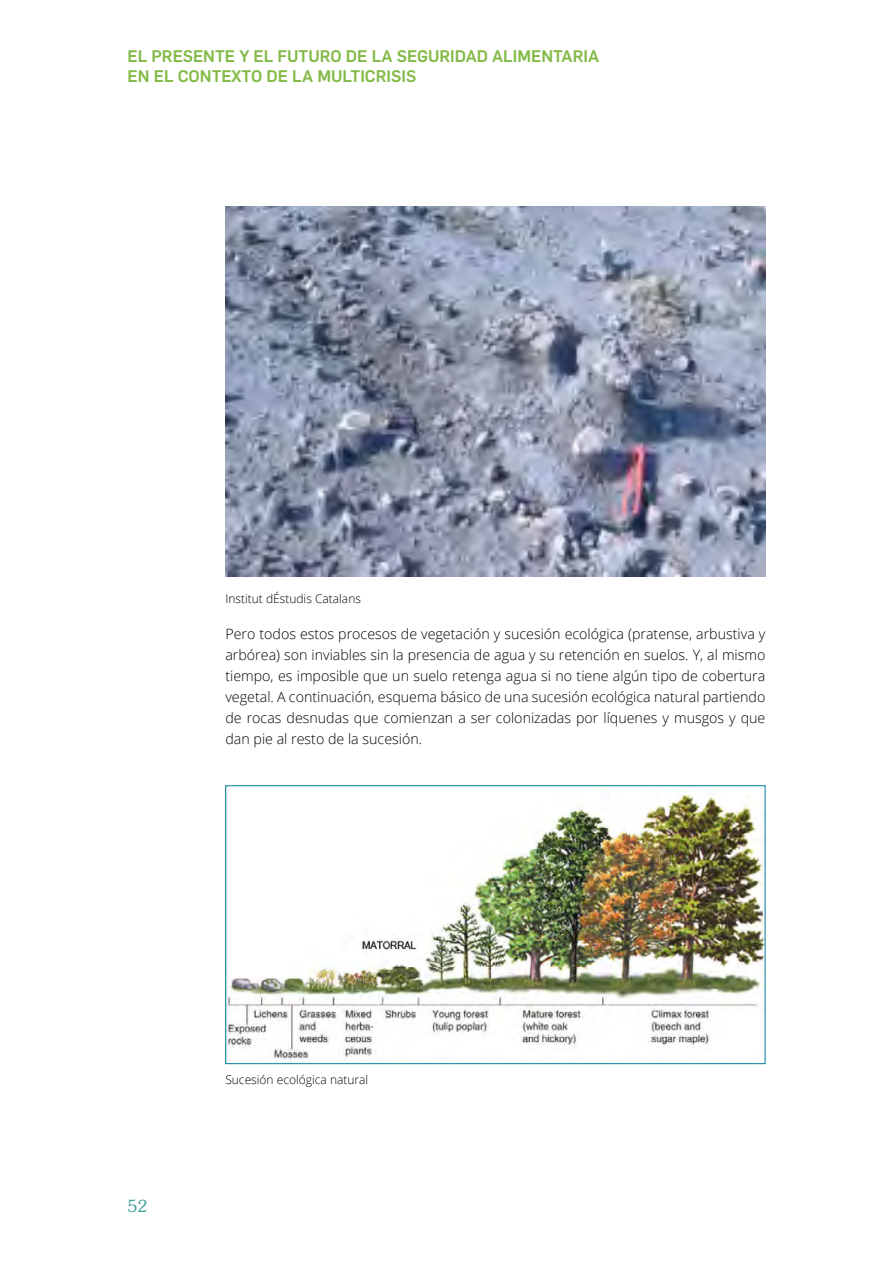
<style>
.page{position:relative;width:893px;height:1263px;background:#fff}
.page>*{position:absolute;margin:0;border:0;box-sizing:border-box;transform-origin:0 0}
.t1{font:500 16.5px/19.8px "Flama";color:#83ba47}
.t2{font:300 16.5px "Souvenir Std";color:#399d98}
.texto{font:300 14.25px/21px "Open Sans";color:#000;text-align:justify}
.fuente_grafico{font:300 12px "Open Sans";color:#000}
</style>
<div class="page">
<img style="left:225px;top:207px;width:540px;height:369px">
<img style="left:227px;top:791px;width:536px;height:271px">
<div style="left:225px;top:785px;width:540px;height:279px;border:1px solid #007ea2"></div>
<p class="t1" style="left:128px;top:45px;width:473px">EL PRESENTE Y EL FUTURO DE LA SEGURIDAD ALIMENTARIA<br>EN EL CONTEXTO DE LA MULTICRISIS</p>
<p class="fuente_grafico" style="left:225px;top:590px;width:137px">Institut dÉstudis Catalans</p>
<p class="texto" style="left:225px;top:623px;width:542px">Pero todos estos procesos de vegetación y sucesión ecológica (pratense, arbustiva y arbórea) son inviables sin la presencia de agua y su retención en suelos. Y, al mismo tiempo, es imposible que un suelo retenga agua si no tiene algún tipo de cobertura vegetal. A continuación, esquema básico de una sucesión ecológica natural partiendo de rocas desnudas que comienzan a ser colonizadas por líquenes y musgos y que dan pie al resto de la sucesión.</p>
<p class="t2" style="left:128px;top:1196px;width:21px">52</p>
<p class="fuente_grafico" style="left:225px;top:1071px;width:144px">Sucesión ecológica natural</p>
</div>
